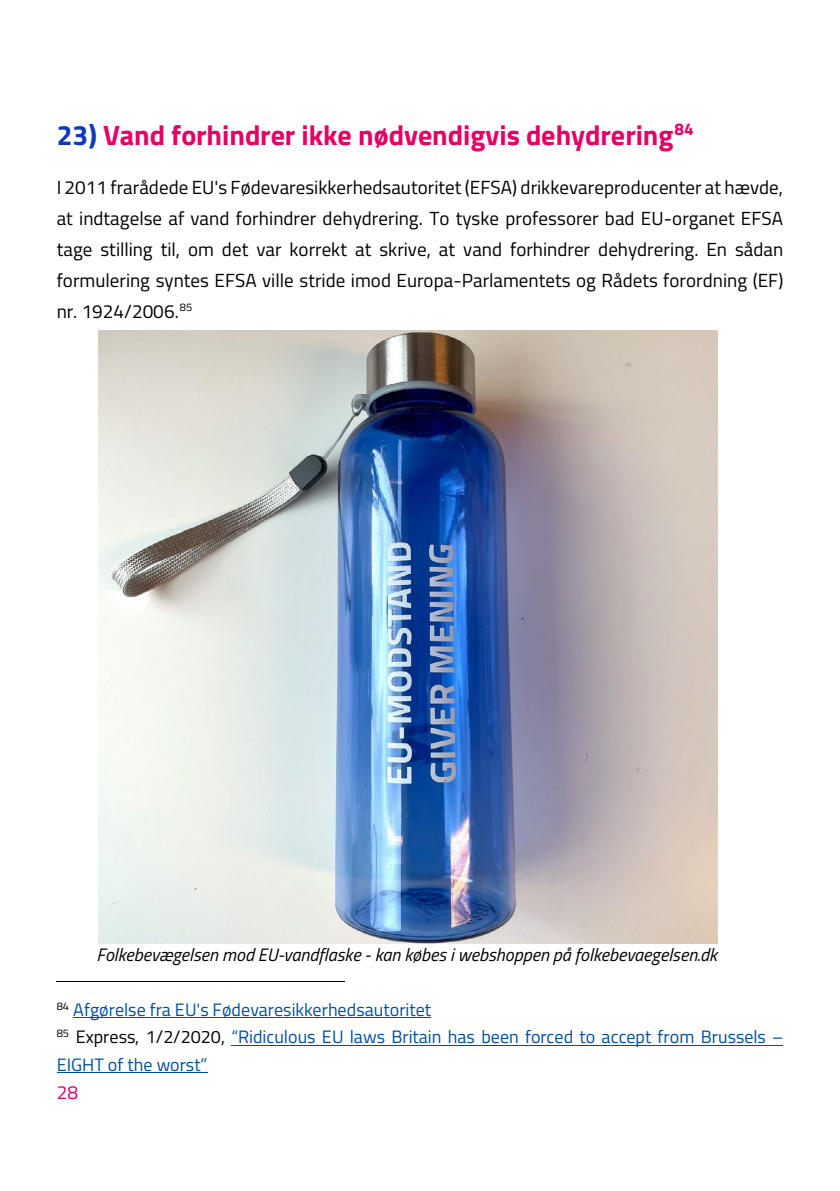
<style>
.page{position:relative;width:840px;height:1191px;background:#fff}
.page>*{position:absolute;margin:0;border:0;box-sizing:border-box;transform-origin:0 0}
.t1{font:700 28px "Titillium Web";color:#e60064}
.t2{font:19px/31.2px "Titillium Web";letter-spacing:.005em;color:#000;text-align:justify}
.t3{font:19px "Titillium Web";color:#e60064}
.t4{font:18px/27.4px "Titillium Web";color:#004f9f}
.t5{font:italic 18px "Titillium Web";color:#000}
.s1{color:#0c3aba}
.s2{color:#000}
</style>
<div class="page">
<hr style="left:57px;top:981px;width:288px;height:1px;background:#000">
<hr style="left:73px;top:1017px;width:358px;height:1px;background:#004f9f">
<hr style="left:231px;top:1045px;width:551px;height:1px;background:#004f9f">
<hr style="left:57px;top:1072px;width:150px;height:1px;background:#004f9f">
<img style="left:99px;top:331px;width:617px;height:612px">
<h1 class="t1" style="left:57px;top:114px;width:638px"><span class="s1">23)</span> Vand forhindrer ikke nødvendigvis dehydrering<sup>84</sup></h1>
<p class="t2" style="left:57px;top:171px;width:727px">I 2011 frarådede EU's Fødevaresikkerhedsautoritet (EFSA) drikkevareproducenter at hævde, at indtagelse af vand forhindrer dehydrering. To tyske professorer bad EU-organet EFSA tage stilling til, om det var korrekt at skrive, at vand forhindrer dehydrering. En sådan formulering syntes EFSA ville stride imod Europa-Parlamentets og Rådets forordning (EF) nr. 1924/2006.<sup>85</sup></p>
<p class="t5" style="left:96px;top:942px;width:621px">Folkebevægelsen mod EU-vandflaske - kan købes i webshoppen på folkebevaegelsen.dk</p>
<p class="t4" style="left:57px;top:995px;width:728px"><sup>84</sup> Afgørelse fra EU's Fødevaresikkerhedsautoritet<br><sup>85</sup> <span class="s2">Express, 1/2/2020,</span> “Ridiculous EU laws Britain has been forced to accept from Brussels –<br>EIGHT of the worst”</p>
<p class="t3" style="left:57px;top:1078px;width:23px">28</p>
</div>
